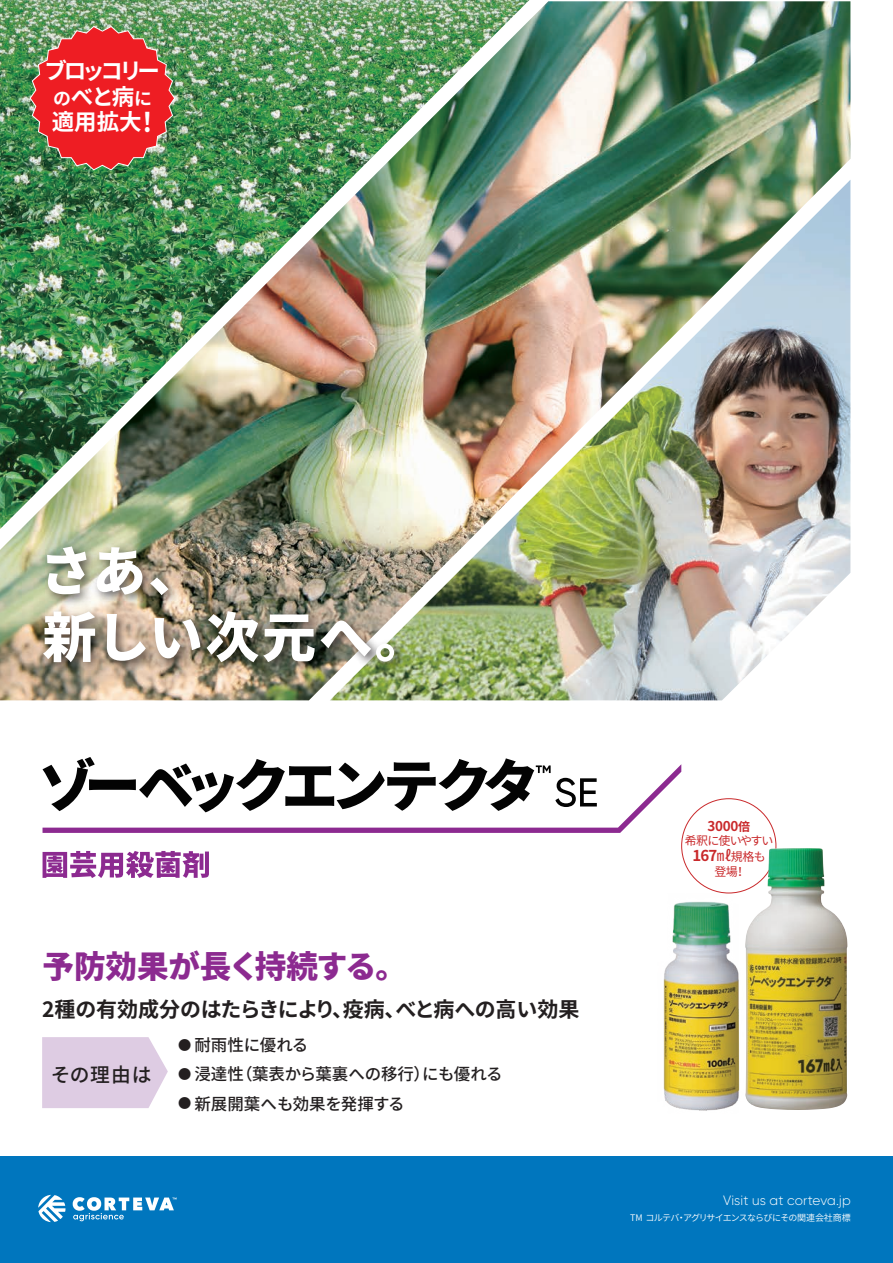
<style>
.page{position:relative;width:893px;height:1263px;background:#fff}
.page>*{position:absolute;margin:0;border:0;box-sizing:border-box;transform-origin:0 0}
.t1{font:900 54px/66px "Noto Sans CJ Kjp";letter-spacing:.015em;color:#fff}
.t2{font:900 31.5px "Noto Sans CJ Kjp";letter-spacing:-.005em;color:#8c2a90}
.t3{font:700 22.5px/25.5px "Noto Sans CJ Kjp";letter-spacing:-.125em;color:#fff;text-align:center}
.t4{font:700 21px "Noto Sans CJ Kjp";letter-spacing:-.015em;color:#231f20}
.t5{font:500 19.8px "Noto Sans CJ Kjp";letter-spacing:.04em;color:#231f20}
.t6{font:500 16.5px "Noto Sans CJ Kjp";color:#231f20}
.t7{font:700 15px "Noto Sans CJ Kjp";color:#c9292b}
.t8{font:300 13.5px "Gilroy";letter-spacing:.005em;color:#fff}
.t9{font:700 13.5px "Noto Sans CJ Kjp";color:#c9292b}
.t10{font:12px "Noto Sans CJ Kjp";letter-spacing:-.07em;color:#c9292b}
.t11{font:600 9px "Noto Sans CJ Kjp";letter-spacing:-.07em;color:#fff}
.s1{font-size:18px}
.s2{font-size:27px}
.s3{font-size:13.2px}
.s4{font-size:12px}
.s5{font-weight:400}
.s6{font-weight:400;font-size:12px}
</style>
<div class="page">
<div style="left:0;top:1157px;width:893px;height:106px;background:#0076be"></div>
<svg style="left:38px;top:1195px;width:28px;height:27px"></svg>
<svg style="left:73px;top:1197px;width:104px;height:24px"></svg>
<img style="left:0;top:1px;width:850px;height:699px">
<img style="left:34px;top:535px;width:384px;height:166px">
<svg style="left:42px;top:1037px;width:126px;height:71px;background:#e0cfe5"></svg>
<svg style="left:43px;top:851px;width:166px;height:27px"></svg>
<svg style="left:43px;top:757px;width:638px;height:76px"></svg>
<img style="left:29px;top:26px;width:147px;height:145px">
<img style="left:745px;top:848px;width:103px;height:262px">
<img style="left:663px;top:893px;width:77px;height:218px">
<h3 class="t3" style="left:44px;top:59px;width:117px">ブロッコリー<span class="s1">の</span>べと病<span class="s1">に</span>適用拡大<span class="s2">！</span></h3>
<h1 class="t1" style="left:40px;top:539px;width:390px">さあ、<br>新しい次元へ。</h1>
<h2 class="t2" style="left:43px;top:949px;width:366px">予防効果が長く持続する。</h2>
<p class="t4" style="left:42px;top:997px;width:539px">2種の有効成分のはたらきにより、疫病、べと病への高い効果</p>
<p class="t5" style="left:51px;top:1063px;width:102px">その理由は</p>
<p class="t6" style="left:178px;top:1036px;width:132px"><span class="s3">●</span> 耐雨性に優れる</p>
<p class="t6" style="left:178px;top:1065px;width:326px"><span class="s3">●</span> 浸達性（葉表から葉裏への移行）にも優れる</p>
<p class="t6" style="left:178px;top:1094px;width:228px"><span class="s3">●</span> 新展開葉へも効果を発揮する</p>
<p class="t9" style="left:708px;top:818px;width:44px">3000<span class="s4">倍</span></p>
<p class="t10" style="left:685px;top:834px;width:90px">希釈に使いやすい</p>
<p class="t7" style="left:692px;top:847px;width:75px">167<span class="s5">㎖</span><span class="s6">規格も</span></p>
<p class="t10" style="left:714px;top:864px;width:33px">登場！</p>
<p class="t8" style="left:723px;top:1192px;width:129px">Visit us at corteva.jp</p>
<p class="t11" style="left:630px;top:1213px;width:222px">TM コルテバ・アグリサイエンスならびにその関連会社商標</p>
</div>
